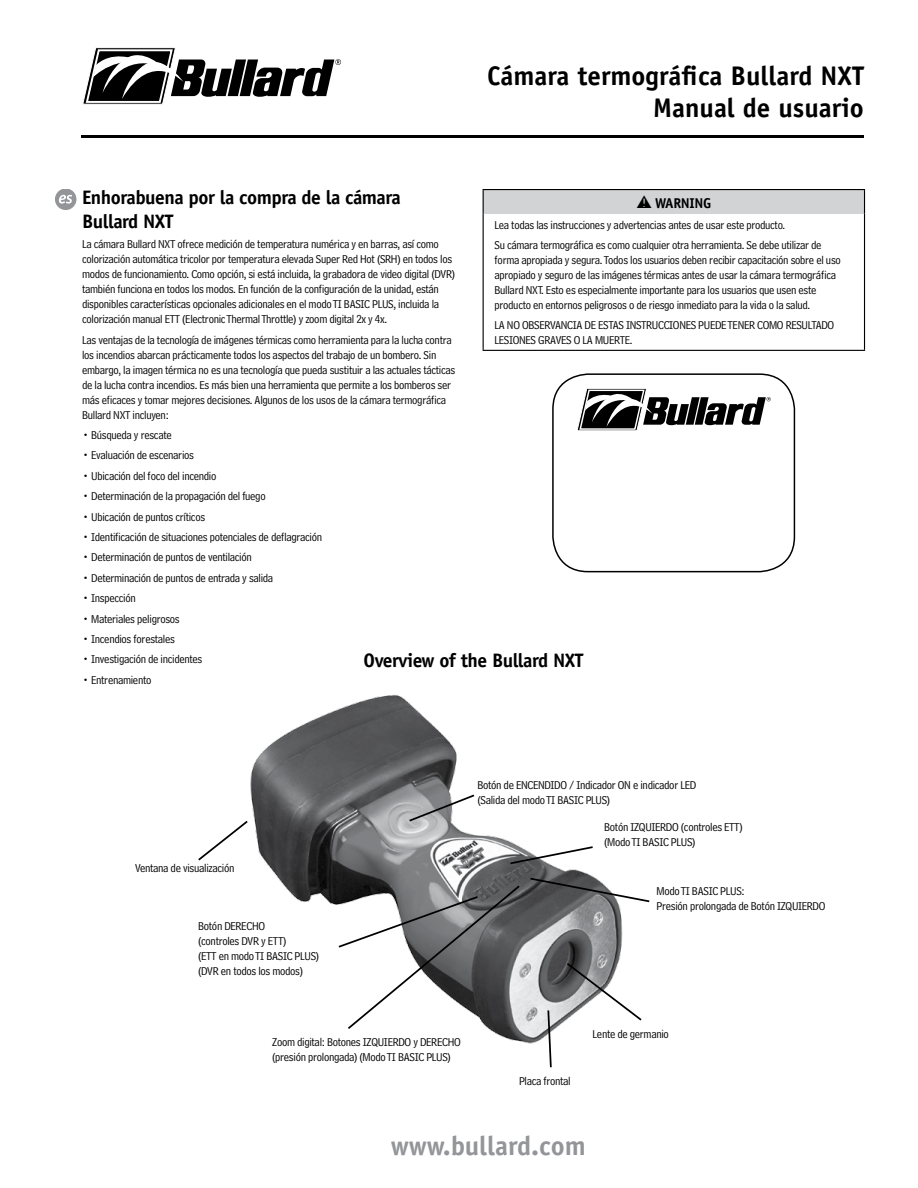
<style>
.page{position:relative;width:918px;height:1188px;background:#fff}
.page>*{position:absolute;margin:0;border:0;box-sizing:border-box;transform-origin:0 0}
.t1{font:700 27px/32.4px "Officina Sans";color:#000;text-align:right}
.t2{font:700 27px "Officina Sans";color:#939598}
.t3{font:700 19.5px/23.4px "Officina Sans";letter-spacing:-.025em;color:#000}
.t4{font:700 14.25px "Officina Sans";letter-spacing:-.025em;color:#000}
.t5{font:12px/15px "Bell Centennial Address";letter-spacing:-.025em;color:#000}
</style>
<div class="page">
<svg style="left:83px;top:47px;width:258px;height:57px"></svg>
<hr style="left:81px;top:135px;width:783px;height:3px;background:#000">
<div style="left:483px;top:190px;width:382px;height:24px;background:#d1d3d4"></div>
<hr style="left:483px;top:189px;width:382px;height:1px;background:#000">
<svg style="left:483px;top:190px;width:1px;height:24px"></svg>
<svg style="left:864px;top:190px;width:1px;height:24px"></svg>
<hr style="left:483px;top:214px;width:1px;height:136px;background:#000">
<hr style="left:864px;top:214px;width:1px;height:136px;background:#000">
<hr style="left:483px;top:350px;width:382px;height:1px;background:#000">
<div style="left:55px;top:189px;width:21px;height:21px;background:#939598;border-radius:50%"></div>
<div style="left:55px;top:189px;width:21px;height:21px;border:1px solid #939598;border-radius:50%"></div>
<svg style="left:59px;top:195px;width:13px;height:9px"></svg>
<img style="left:250px;top:694px;width:373px;height:350px">
<svg style="left:198px;top:820px;width:50px;height:41px"></svg>
<svg style="left:407px;top:793px;width:69px;height:30px"></svg>
<svg style="left:546px;top:1009px;width:7px;height:59px"></svg>
<svg style="left:565px;top:961px;width:77px;height:61px"></svg>
<svg style="left:337px;top:884px;width:185px;height:147px"></svg>
<svg style="left:528px;top:877px;width:122px;height:26px"></svg>
<svg style="left:508px;top:845px;width:87px;height:20px"></svg>
<div style="left:552px;top:373px;width:243px;height:199px;border:2px solid #000;border-radius:35px"></div>
<svg style="left:577px;top:388px;width:194px;height:43px"></svg>
<h1 class="t1" style="left:487px;top:59px;width:378px">Cámara termográfica Bullard NXT<br>Manual de usuario</h1>
<h2 class="t3" style="left:82px;top:186px;width:320px">Enhorabuena por la compra de la cámara<br>Bullard NXT</h2>
<p class="t5" style="left:82px;top:237px;width:375px">La cámara Bullard NXT ofrece medición de temperatura numérica y en barras, así como colorización automática tricolor por temperatura elevada Super Red Hot (SRH) en todos los modos de funcionamiento. Como opción, si está incluida, la grabadora de video digital (DVR) también funciona en todos los modos. En función de la configuración de la unidad, están disponibles características opcionales adicionales en el modo TI BASIC PLUS, incluida la colorización manual ETT (Electronic Thermal Throttle) y zoom digital 2x y 4x.</p>
<p class="t5" style="left:82px;top:332px;width:375px">Las ventajas de la tecnología de imágenes térmicas como herramienta para la lucha contra los incendios abarcan prácticamente todos los aspectos del trabajo de un bombero. Sin embargo, la imagen térmica no es una tecnología que pueda sustituir a las actuales tácticas de la lucha contra incendios. Es más bien una herramienta que permite a los bomberos ser más eficaces y tomar mejores decisiones. Algunos de los usos de la cámara termográfica Bullard NXT incluyen:</p>
<p class="t5" style="left:82px;top:427px;width:91px">• Búsqueda y rescate</p>
<p class="t5" style="left:82px;top:448px;width:113px">• Evaluación de escenarios</p>
<p class="t5" style="left:82px;top:468px;width:136px">• Ubicación del foco del incendio</p>
<p class="t5" style="left:82px;top:489px;width:185px">• Determinación de la propagación del fuego</p>
<p class="t5" style="left:82px;top:509px;width:125px">• Ubicación de puntos críticos</p>
<p class="t5" style="left:82px;top:529px;width:242px">• Identificación de situaciones potenciales de deflagración</p>
<p class="t5" style="left:82px;top:550px;width:171px">• Determinación de puntos de ventilación</p>
<p class="t5" style="left:82px;top:570px;width:193px">• Determinación de puntos de entrada y salida</p>
<p class="t5" style="left:82px;top:591px;width:55px">• Inspección</p>
<p class="t5" style="left:82px;top:611px;width:99px">• Materiales peligrosos</p>
<p class="t5" style="left:82px;top:631px;width:94px">• Incendios forestales</p>
<p class="t5" style="left:82px;top:652px;width:122px">• Investigación de incidentes</p>
<p class="t5" style="left:82px;top:672px;width:71px">• Entrenamiento</p>
<p class="t4" style="left:655px;top:194px;width:57px">WARNING</p>
<p class="t5" style="left:495px;top:214px;width:328px;line-height:20.4px">Lea todas las instrucciones y advertencias antes de usar este producto.<br>Su cámara termográfica es como cualquier otra herramienta. Se debe utilizar de</p>
<p class="t5" style="left:495px;top:253px;width:348px">forma apropiada y segura. Todos los usuarios deben recibir capacitación sobre el uso apropiado y seguro de las imágenes térmicas antes de usar la cámara termográfica Bullard NXT. Esto es especialmente importante para los usuarios que usen este producto en entornos peligrosos o de riesgo inmediato para la vida o la salud.</p>
<p class="t5" style="left:495px;top:318px;width:341px">LA NO OBSERVANCIA DE ESTAS INSTRUCCIONES PUEDE TENER COMO RESULTADO<br>LESIONES GRAVES O LA MUERTE.</p>
<h2 class="t3" style="left:364px;top:648px;width:221px">Overview of the Bullard NXT</h2>
<p class="t5" style="left:477px;top:778px;width:220px">Botón de ENCENDIDO / Indicador ON e indicador LED (Salida del modo TI BASIC PLUS)</p>
<p class="t5" style="left:135px;top:861px;width:101px">Ventana de visualización</p>
<p class="t5" style="left:198px;top:919px;width:123px">Botón DERECHO<br>(controles DVR y ETT)<br>(ETT en modo TI BASIC PLUS) (DVR en todos los modos)</p>
<p class="t5" style="left:604px;top:820px;width:140px">Botón IZQUIERDO (controles ETT) (Modo TI BASIC PLUS)</p>
<p class="t5" style="left:657px;top:883px;width:170px">Modo TI BASIC PLUS:<br>Presión prolongada de Botón IZQUIERDO</p>
<p class="t5" style="left:272px;top:1034px;width:190px">Zoom digital: Botones IZQUIERDO y DERECHO (presión prolongada) (Modo TI BASIC PLUS)</p>
<p class="t5" style="left:519px;top:1074px;width:53px">Placa frontal</p>
<p class="t5" style="left:593px;top:1026px;width:78px">Lente de germanio</p>
<h1 class="t2" style="left:391px;top:1129px;width:197px">www.bullard.com</h1>
</div>
